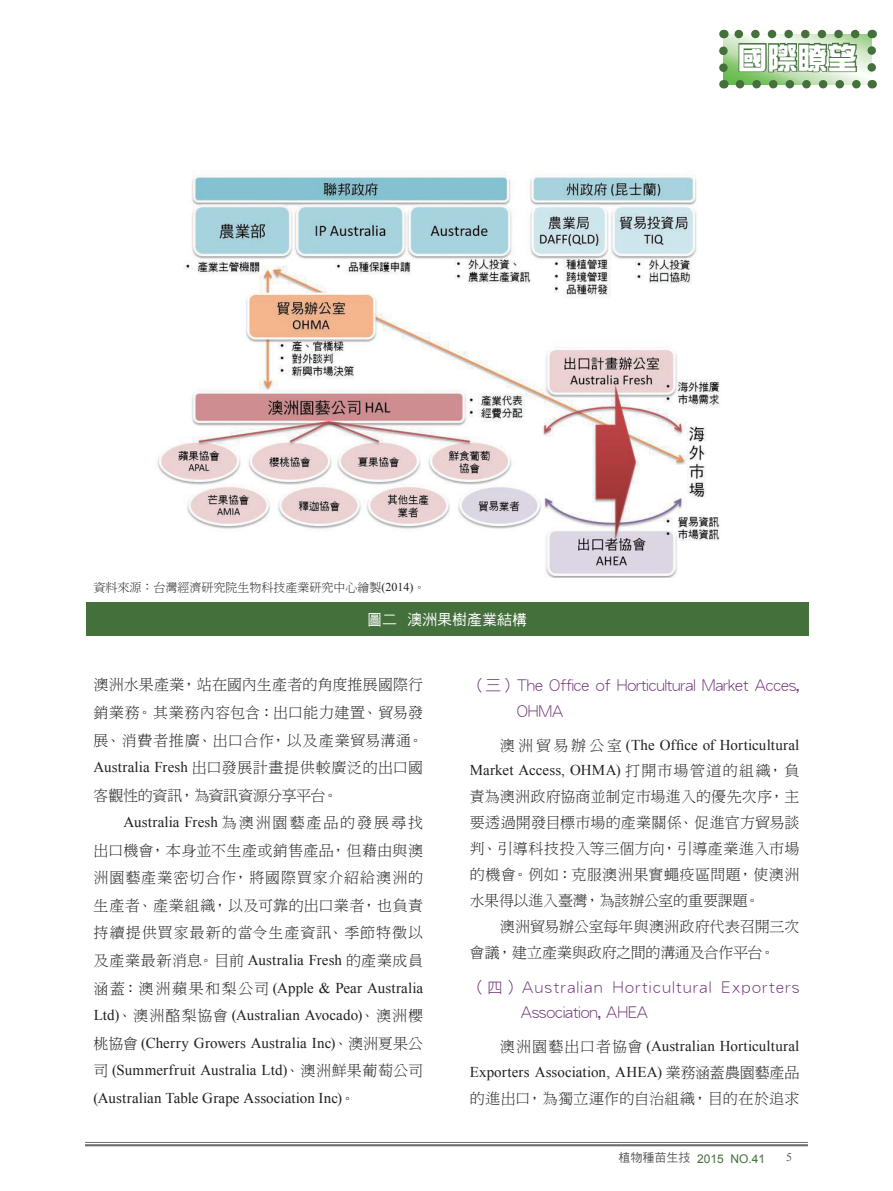
<style>
.page{position:relative;width:893px;height:1191px;background:#fff}
.page>*{position:absolute;margin:0;border:0;box-sizing:border-box;transform-origin:0 0}
.t1{font:30px "DF Zong Yi W9 WIN BF";color:#fff}
.t2{font:15.75px/25.8px "DF Hei W3 WINP BF";letter-spacing:.105em;color:#69296e}
.t3{font:15.75px/25.8px "DF Hei W3 WINP BF";color:#69296e}
.t4{font:15px/27.6px "DF Ming W3 WIN BF";letter-spacing:.015em;color:#231f20;text-align:justify}
.t5{font:15px/27.6px "Times New Roman";letter-spacing:.005em;color:#231f20;text-align:right}
.t6{font:15px/25.8px "DF Ming W3 WIN BF";letter-spacing:-.005em;color:#231f20}
.t7{font:15px "DF Hei W5 WINP BF";color:#fff}
.t8{font:12px "DF Ming W3 WIN BF";color:#231f20}
.t9{font:12px "Arial";color:#44703c}
.t10{font:12px "Times New Roman";color:#57585a}
.s1{font-family:"P Ming Li U"}
.s2{font-family:"Times New Roman"}
.s3{font-family:"DF Ming W3 WIN BF"}
.s4{font-family:"DF Hei W5 WIN BF";color:#57585a}
</style>
<div class="page">
<hr style="left:85px;top:1142px;width:723px;height:1px;background:#6c6d70">
<hr style="left:85px;top:1144px;width:723px;height:2px;background:#6c6d70">
<svg style="left:719px;top:30px;width:157px;height:58px;background:#98b88f"></svg>
<img style="left:157px;top:172px;width:563px;height:405px">
<div style="left:86px;top:602px;width:722px;height:34px;background:#44703c"></div>
<p class="t8" style="left:93px;top:581px;width:333px"><span class="s1">資料來源：</span>台灣經濟研究院生物科技產業研究中心繪製<span class="s2">(2014)</span>。</p>
<p class="t7" style="left:367px;top:612px;width:161px">圖二 澳洲果樹產業結構</p>
<h1 class="t1" style="left:738px;top:43px;width:122px">國際瞭望</h1>
<p class="t4" style="left:94px;top:671px;width:331px">澳洲水果產業，站在國內生產者的角度推展國際行銷業務。其業務內容包含：出口能力建置、貿易發展、消費者推廣、出口合作，以及產業貿易溝通。<span class="s2">Australia Fresh</span> 出口發展計畫提供較廣泛的出口國客觀性的資訊，為資訊資源分享平台。</p>
<p class="t5" style="left:124px;top:808px;width:301px">Australia Fresh <span class="s3">為澳洲園藝產品的發展尋找</span></p>
<p class="t4" style="left:94px;top:836px;width:331px">出口機會，本身並不生產或銷售產品，但藉由與澳洲園藝產業密切合作，將國際買家介紹給澳洲的生產者、產業組織，以及可靠的出口業者，也負責持續提供買家最新的當令生產資訊、季節特徵以及產業最新消息。目前 <span class="s2">Australia Fresh</span> 的產業成員</p>
<p class="t5" style="left:94px;top:973px;width:331px;text-align:justify"><span class="s3">涵蓋：澳洲蘋果和梨公司</span> (Apple &amp; Pear Australia Ltd)<span class="s3">、澳洲酪梨協會</span> (Australian Avocado)<span class="s3">、澳洲櫻桃協會</span> (Cherry Growers Australia Inc)<span class="s3">、澳洲夏果公司</span> (Summerfruit Australia Ltd)<span class="s3">、澳洲鮮果葡萄公司</span>(Australian Table Grape Association Inc)<span class="s3">。</span></p>
<p class="t3" style="left:517px;top:672px;width:284px;text-indent:-47px">（三）The Office of Horticultural Market Acces,<br>OHMA</p>
<p class="t5" style="left:470px;top:731px;width:331px;line-height:25.8px"><span class="s3">澳洲貿易辦公室</span> (The Office of Horticultural<br>Market Access, OHMA) <span class="s3">打開市場管道的組織，負</span></p>
<p class="t4" style="left:470px;top:784px;width:331px;line-height:25.8px">責為澳洲政府協商並制定市場進入的優先次序，主要透過開發目標市場的產業關係、促進官方貿易談判、引導科技投入等三個方向，引導產業進入市場的機會。例如：克服澳洲果實蠅疫區問題，使澳洲水果得以進入臺灣，為該辦公室的重要課題。</p>
<p class="t6" style="left:470px;top:913px;width:331px;text-indent:30px">澳洲貿易辦公室每年與澳洲政府代表召開三次會議，建立產業與政府之間的溝通及合作平台。</p>
<p class="t2" style="left:521px;top:974px;width:280px;text-indent:-51px">（四）Australian Horticultural Exporters<br>Association, AHEA</p>
<p class="t5" style="left:470px;top:1033px;width:331px;line-height:25.8px"><span class="s3">澳洲園藝出口者協會</span> (Australian Horticultural<br>Exporters Association, AHEA) <span class="s3">業務涵蓋農園藝產品</span></p>
<p class="t4" style="left:470px;top:1084px;width:331px">的進出口，為獨立運作的自治組織，目的在於追求</p>
<p class="t9" style="left:618px;top:1150px;width:148px"><span class="s4">植物種苗生技</span> 2015 NO.41</p>
<p class="t10" style="left:786px;top:1149px;width:7px">5</p>
</div>
